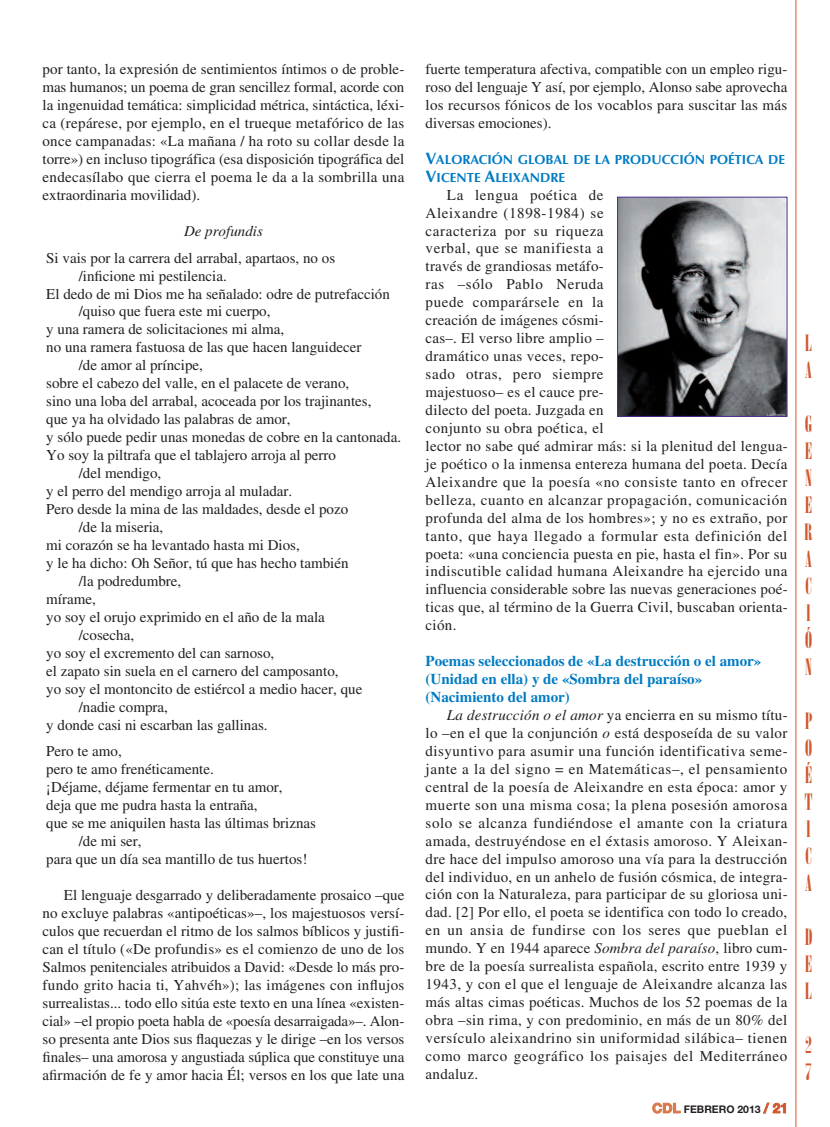
<style>
.page{position:relative;width:830px;height:1127px;background:#fff}
.page>*{position:absolute;margin:0;border:0;box-sizing:border-box;transform-origin:0 0}
.t1{font:22.5px/27px "Onyx";color:#d0572c;text-align:justify}
.t2{font:15px/18px "Times LT Std";color:#231f20;text-align:justify}
.t3{font:15px/18px "Times LT Std";letter-spacing:.03em;color:#231f20}
.t4{font:700 15px/18px "Times LT Std";color:#007bc3}
.t5{font:italic 15px "Times LT Std";color:#231f20}
.t6{font:700 13.2px/18px "Optima";color:#007bc3}
.t7{font:700 10.5px "Helvetica Neue";color:#231f20}
.s1{font-size:16.5px}
.s2{font-style:italic}
.s3{font-size:13.5px;color:#d87749}
.s4{font-size:13.5px;color:#d0572c}
</style>
<div class="page">
<hr style="left:795px;top:0;width:1px;height:1127px;background:#d0572c">
<img style="left:619px;top:199px;width:166px;height:216px">
<div style="left:617px;top:197px;width:170px;height:220px;border:1px solid #4c2f91"></div>
<p class="t2" style="left:43px;top:62px;width:363px">por tanto, la expresión de sentimientos íntimos o de proble&shy;mas humanos; un poema de gran sencillez formal, acorde con la ingenuidad temática: simplicidad métrica, sintáctica, léxi&shy;ca (repárese, por ejemplo, en el trueque metafórico de las once campanadas: «La mañana / ha roto su collar desde la torre») en incluso tipográfica (esa disposición tipográfica del endecasílabo que cierra el poema le da a la sombrilla una extraordinaria movilidad).</p>
<p class="t5" style="left:184px;top:225px;width:80px">De profundis</p>
<p class="t2" style="left:46px;top:250px;width:290px">Si vais por la carrera del arrabal, apartaos, no os</p>
<p class="t2" style="left:79px;top:268px;width:149px">/inficione mi pestilencia.</p>
<p class="t2" style="left:46px;top:286px;width:345px">El dedo de mi Dios me ha señalado: odre de putrefacción</p>
<p class="t2" style="left:79px;top:304px;width:193px">/quiso que fuera este mi cuerpo,</p>
<p class="t2" style="left:46px;top:322px;width:239px">y una ramera de solicitaciones mi alma,</p>
<p class="t2" style="left:46px;top:340px;width:316px">no una ramera fastuosa de las que hacen languidecer</p>
<p class="t2" style="left:79px;top:358px;width:126px">/de amor al príncipe,</p>
<p class="t2" style="left:46px;top:376px;width:304px">sobre el cabezo del valle, en el palacete de verano,</p>
<p class="t2" style="left:46px;top:394px;width:326px">sino una loba del arrabal, acoceada por los trajinantes,</p>
<p class="t2" style="left:46px;top:412px;width:246px">que ya ha olvidado las palabras de amor,</p>
<p class="t2" style="left:46px;top:430px;width:356px">y sólo puede pedir unas monedas de cobre en la cantonada.</p>
<p class="t2" style="left:46px;top:448px;width:291px">Yo soy la piltrafa que el tablajero arroja al perro</p>
<p class="t2" style="left:79px;top:466px;width:84px">/del mendigo,</p>
<p class="t2" style="left:46px;top:483px;width:247px">y el perro del mendigo arroja al muladar.</p>
<p class="t2" style="left:46px;top:501px;width:303px">Pero desde la mina de las maldades, desde el pozo</p>
<p class="t2" style="left:79px;top:519px;width:86px">/de la miseria,</p>
<p class="t2" style="left:46px;top:537px;width:255px">mi corazón se ha levantado hasta mi Dios,</p>
<p class="t2" style="left:46px;top:555px;width:304px">y le ha dicho: Oh Señor, tú que has hecho también</p>
<p class="t2" style="left:79px;top:573px;width:104px">/la podredumbre,</p>
<p class="t2" style="left:46px;top:591px;width:51px">mírame,</p>
<p class="t2" style="left:46px;top:609px;width:280px">yo soy el orujo exprimido en el año de la mala</p>
<p class="t2" style="left:79px;top:627px;width:57px">/cosecha,</p>
<p class="t2" style="left:46px;top:645px;width:229px">yo soy el excremento del can sarnoso,</p>
<p class="t2" style="left:46px;top:663px;width:294px">el zapato sin suela en el carnero del camposanto,</p>
<p class="t2" style="left:46px;top:681px;width:317px">yo soy el montoncito de estiércol a medio hacer, que</p>
<p class="t2" style="left:79px;top:699px;width:91px">/nadie compra,</p>
<p class="t2" style="left:46px;top:717px;width:223px">y donde casi ni escarban las gallinas.</p>
<p class="t2" style="left:46px;top:744px;width:77px">Pero te amo,</p>
<p class="t2" style="left:46px;top:762px;width:169px">pero te amo frenéticamente.</p>
<p class="t2" style="left:46px;top:780px;width:238px">¡Déjame, déjame fermentar en tu amor,</p>
<p class="t2" style="left:46px;top:798px;width:213px">deja que me pudra hasta la entraña,</p>
<p class="t2" style="left:46px;top:816px;width:271px">que se me aniquilen hasta las últimas briznas</p>
<p class="t2" style="left:79px;top:834px;width:64px">/de mi ser,</p>
<p class="t2" style="left:46px;top:852px;width:262px">para que un día sea mantillo de tus huertos!</p>
<p class="t2" style="left:43px;top:887px;width:363px;text-indent:21px">El lenguaje desgarrado y deliberadamente prosaico –que no excluye palabras «antipoéticas»–, los majestuosos versí&shy;culos que recuerdan el ritmo de los salmos bíblicos y justifi&shy;can el título («De profundis» es el comienzo de uno de los Salmos penitenciales atribuidos a David: «Desde lo más pro&shy;fundo grito hacia ti, Yahvéh»); las imágenes con influjos surrealistas... todo ello sitúa este texto en una línea «existen&shy;cial» –el propio poeta habla de «poesía desarraigada»–. Alon&shy;so presenta ante Dios sus flaquezas y le dirige –en los versos finales– una amorosa y angustiada súplica que constituye una afirmación de fe y amor hacia Él; versos en los que late una</p>
<p class="t2" style="left:425px;top:62px;width:363px">fuerte temperatura afectiva, compatible con un empleo rigu&shy;roso del lenguaje Y así, por ejemplo, Alonso sabe aprovecha los recursos fónicos de los vocablos para suscitar las más diversas emociones).</p>
<p class="t6" style="left:425px;top:152px;width:361px"><span class="s1">V</span>ALORACIÓN GLOBAL DE LA PRODUCCIÓN POÉTICA DE<br><span class="s1">V</span>ICENTE <span class="s1">A</span>LEIXANDRE</p>
<p class="t3" style="left:425px;top:187px;width:363px;text-indent:21px">La lengua poética de<br>Aleixandre (1898-1984) se<br>caracteriza por su riqueza<br>verbal, que se manifiesta a<br>través de grandiosas metáfo-<br>ras –sólo Pablo Neruda<br>puede comparársele en la<br>creación de imágenes cósmi-<br>cas–. El verso libre amplio –<br>dramático unas veces, repo-<br>sado otras, pero siempre<br>majestuoso– es el cauce pre-<br>dilecto del poeta. Juzgada en<br>conjunto su obra poética, el<br>lector no sabe qué admirar más: si la plenitud del lengua&shy;je poético o la inmensa entereza humana del poeta. Decía Aleixandre que la poesía «no consiste tanto en ofrecer belleza, cuanto en alcanzar propagación, comunicación profunda del alma de los hombres»; y no es extraño, por tanto, que haya llegado a formular esta definición del poeta: «una conciencia puesta en pie, hasta el fin». Por su indiscutible calidad humana Aleixandre ha ejercido una influencia considerable sobre las nuevas generaciones poé&shy;ticas que, al término de la Guerra Civil, buscaban orienta&shy;ción.</p>
<p class="t4" style="left:425px;top:653px;width:337px">Poemas seleccionados de «La destrucción o el amor» (Unidad en ella) y de «Sombra del paraíso» (Nacimiento del amor)</p>
<p class="t2" style="left:425px;top:707px;width:363px;text-indent:21px"><span class="s2">La destrucción o el amor</span> ya encierra en su mismo títu&shy;lo –en el que la conjunción <span class="s2">o</span> está desposeída de su valor disyuntivo para asumir una función identificativa seme&shy;jante a la del signo = en Matemáticas–, el pensamiento central de la poesía de Aleixandre en esta época: amor y muerte son una misma cosa; la plena posesión amorosa solo se alcanza fundiéndose el amante con la criatura amada, destruyéndose en el éxtasis amoroso. Y Aleixan&shy;dre hace del impulso amoroso una vía para la destrucción del individuo, en un anhelo de fusión cósmica, de integra&shy;ción con la Naturaleza, para participar de su gloriosa uni&shy;dad. [2] Por ello, el poeta se identifica con todo lo creado, en un ansia de fundirse con los seres que pueblan el mundo. Y en 1944 aparece <span class="s2">Sombra del paraíso</span>, libro cum&shy;bre de la poesía surrealista española, escrito entre 1939 y 1943, y con el que el lenguaje de Aleixandre alcanza las más altas cimas poéticas. Muchos de los 52 poemas de la obra –sin rima, y con predominio, en más de un 80% del versículo aleixandrino sin uniformidad silábica– tienen como marco geográfico los paisajes del Mediterráneo andaluz.</p>
<p class="t7" style="left:652px;top:1105px;width:137px"><span class="s3">CDL</span> FEBRERO 2013 <span class="s4">/ 21</span></p>
<h1 class="t1" style="left:804px;top:330px;width:8px">L<br>A</h1>
<h1 class="t1" style="left:804px;top:411px;width:10px">G E N E R A C I Ó N</h1>
<h1 class="t1" style="left:804px;top:708px;width:9px">P O É T I C A</h1>
<h1 class="t1" style="left:804px;top:924px;width:9px">D E L</h1>
<h1 class="t1" style="left:805px;top:1032px;width:8px">2<br>7</h1>
</div>
